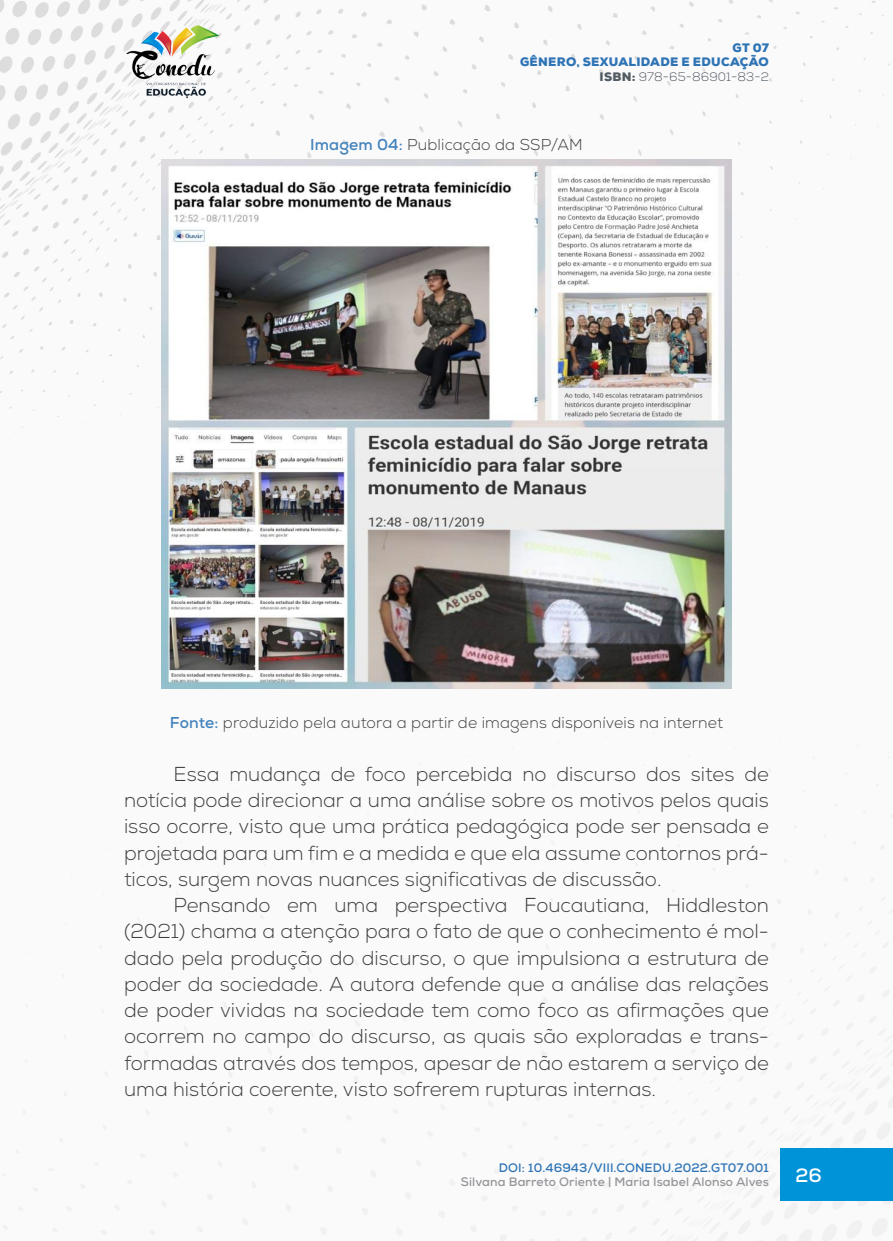
<style>
.page{position:relative;width:893px;height:1241px;background:#fff}
.page>*{position:absolute;margin:0;border:0;box-sizing:border-box;transform-origin:0 0}
._8_CORPO{font:300 20.12px/26.2px "Nexa";color:#3e3e3f;text-align:justify}
.t1{font:700 19.25px "Nexa";color:#fff}
._12_FONTES{font:300 15.75px "Nexa";letter-spacing:.01em;color:#3e3e3f}
._11_LEGENDAS{font:300 15.75px "Nexa";letter-spacing:.01em;color:#3e3e3f}
.t2{font:900 12.25px/14.7px "Nexa";letter-spacing:.025em;color:#2e74b5;text-align:right}
.t3{font:700 12.25px "Nexa";letter-spacing:.01em;color:#939598}
.t4{font:700 12.25px "Nexa";letter-spacing:.01em;color:#2e74b5}
.s1{color:#505b64}
.s2{font-weight:300;color:#505b64}
.s3{font-weight:700;color:#4382bc}
</style>
<div class="page">
<img style="left:0;top:0;width:893px;height:1240px">
<div style="left:781px;top:1148px;width:112px;height:52px;background:#0093d8"></div>
<img style="left:124px;top:25px;width:98px;height:74px">
<img style="left:161px;top:159px;width:571px;height:529px">
<p class="t2" style="left:520px;top:40px;width:250px">GT 07<br>GÊNERO, SEXUALIDADE E EDUCAÇÃO<br><span class="s1">ISBN:</span> <span class="s2">978-65-86901-83-2</span></p>
<p class="_11_LEGENDAS" style="left:310px;top:136px;width:274px"><span class="s3">Imagem 04:</span> Publicação da SSP/AM</p>
<p class="_12_FONTES" style="left:170px;top:713px;width:555px"><span class="s3">Fonte:</span> produzido pela autora a partir de imagens disponíveis na internet</p>
<p class="_8_CORPO" style="left:124px;top:761px;width:646px;text-indent:50px">Essa mudança de foco percebida no discurso dos sites de notícia pode direcionar a uma análise sobre os motivos pelos quais isso ocorre, visto que uma prática pedagógica pode ser pensada e projetada para um fim e a medida e que ela assume contornos prá&shy;ticos, surgem novas nuances significativas de discussão.</p>
<p class="_8_CORPO" style="left:124px;top:892px;width:646px;text-indent:50px">Pensando em uma perspectiva Foucautiana, Hiddleston (2021) chama a atenção para o fato de que o conhecimento é mol&shy;dado pela produção do discurso, o que impulsiona a estrutura de poder da sociedade. A autora defende que a análise das relações de poder vividas na sociedade tem como foco as afirmações que ocorrem no campo do discurso, as quais são exploradas e trans&shy;formadas através dos tempos, apesar de não estarem a serviço de uma história coerente, visto sofrerem rupturas internas.</p>
<p class="t4" style="left:499px;top:1159px;width:272px">DOI: 10.46943/VIII.CONEDU.2022.GT07.001</p>
<p class="t3" style="left:461px;top:1173px;width:309px">Silvana Barreto Oriente | Maria Isabel Alonso Alves</p>
<p class="t1" style="left:796px;top:1162px;width:28px">26</p>
</div>
